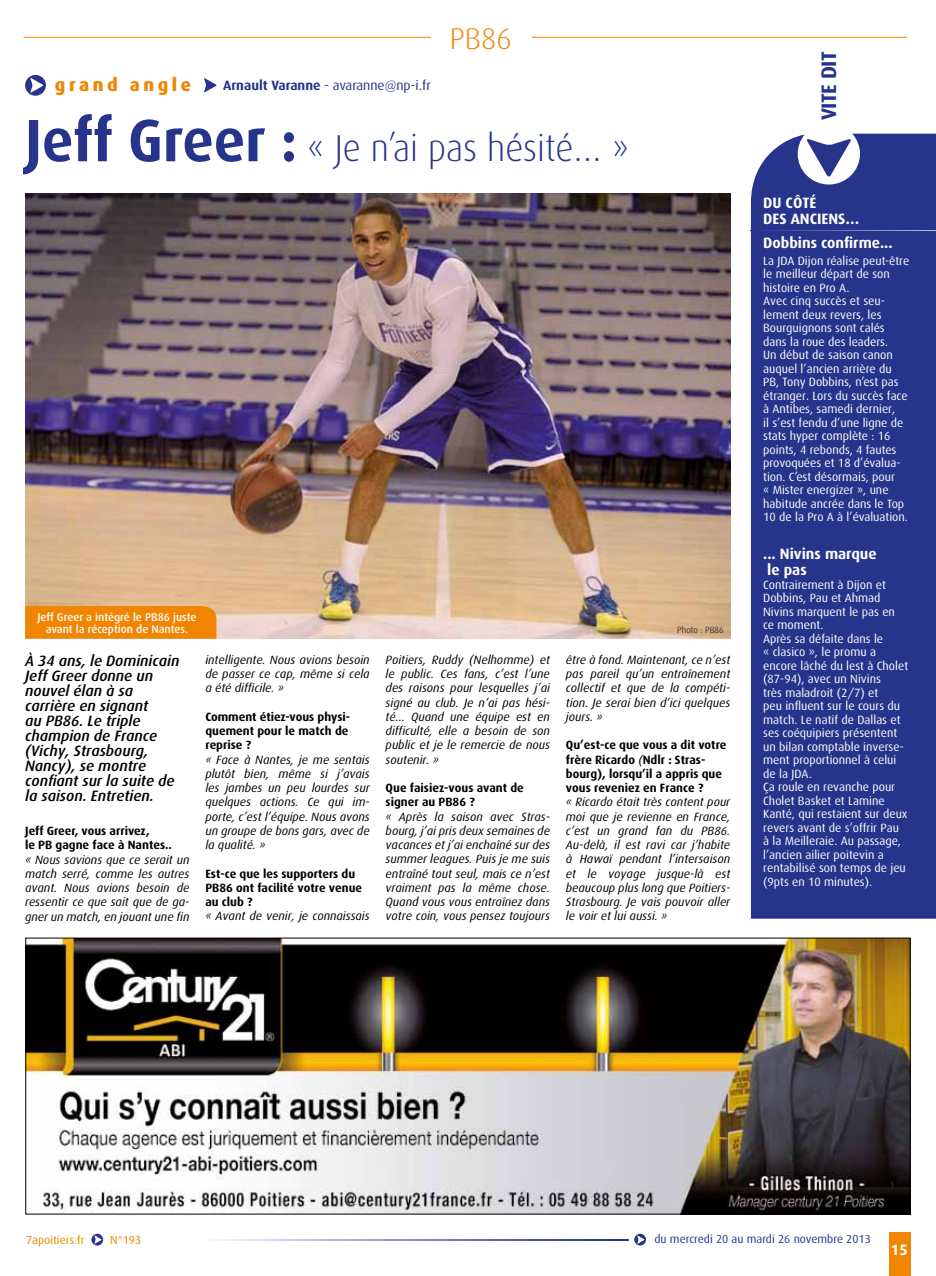
<style>
.page{position:relative;width:936px;height:1276px;background:#fff}
.page>*{position:absolute;margin:0;border:0;box-sizing:border-box;transform-origin:0 0}
.t1{font:300 37.5px "Dax";color:#27348b;scale:.95 1}
.t2{font:300 30px "Dax";color:#f18500}
.t3{font:700 21px "Dax";color:#27348b}
.t4{font:800 18px "Dax";letter-spacing:.2em;color:#f18500}
.t5{font:italic 500 15px/15px "Dax";color:#000}
.t6{font:700 15px/16.5px "Dax";color:#fff}
.t7{font:13.5px "Dax";color:#27348b}
.t8{font:italic 12px/14.2px "Dax";color:#000;text-align:justify}
.t9{font:12px/13.5px "Dax";color:#fff}
.t10{font:700 12px/14.2px "Dax";color:#000}
.t11{font:11.7px "Dax";color:#27348b}
.t12{font:11.7px "Dax";color:#f18500}
.t13{font:500 11.25px/12px "Dax";color:#fff;text-align:center}
.t14{font:300 9px "Dax";color:#000}
.s1{font-weight:700}
.s2{font-weight:700;font-size:60px}
.s3{font-weight:400;font-style:italic}
</style>
<div class="page">
<img style="left:25px;top:194px;width:705px;height:444px">
<hr style="left:24px;top:37px;width:407px;height:1px;background:#f18a00">
<hr style="left:531px;top:37px;width:376px;height:1px;background:#f18a00">
<div style="left:25px;top:606px;width:191px;height:32px;background:#f18500"></div>
<svg style="left:25px;top:75px;width:21px;height:21px"></svg>
<svg style="left:204px;top:78px;width:13px;height:15px"></svg>
<div style="left:750px;top:134px;width:185px;height:784px;background:#27348b"></div>
<div style="left:889px;top:1232px;width:22px;height:44px;background:#f18500"></div>
<svg style="left:750px;top:230px;width:185px;height:1px"></svg>
<svg style="left:91px;top:1233px;width:12px;height:12px"></svg>
<svg style="left:634px;top:1233px;width:12px;height:12px"></svg>
<svg style="left:219px;top:1239px;width:410px;height:1px"></svg>
<img style="left:28px;top:940px;width:880px;height:272px">
<h3 class="t4" style="left:55px;top:75px;width:138px">grand angle</h3>
<p class="t7" style="left:223px;top:78px;width:209px"><span class="s1">Arnault Varanne</span> - avaranne@np-i.fr</p>
<h2 class="t2" style="left:450px;top:22px;width:63px">PB86</h2>
<h1 class="t1" style="left:25px;top:128px;width:637px"><span class="s2">Jeff Greer :</span> « Je n’ai pas hésité… »</h1>
<p class="t13" style="left:37px;top:611px;width:161px">Jeff Greer a intégré le PB86 juste avant la réception de Nantes.</p>
<p class="t14" style="left:677px;top:624px;width:48px">Photo : PB86</p>
<p class="t5" style="left:25px;top:654px;width:156px">À 34 ans, le Dominicain<br>Jeff Greer donne un nouvel élan à sa carrière en signant<br>au PB86. Le triple champion de France (Vichy, Strasbourg,<br>Nancy), se montre confiant sur la suite de la saison. Entretien.</p>
<p class="t10" style="left:25px;top:824px;width:148px">Jeff Greer, vous arrivez,<br>le PB gagne face à Nantes..</p>
<p class="t8" style="left:25px;top:852px;width:166px">« Nous savions que ce serait un match serré, comme les autres avant. Nous avions besoin de ressentir ce que sait que de ga&shy;gner un match, en jouant une fin</p>
<p class="t8" style="left:205px;top:653px;width:166px">intelligente. Nous avions besoin de passer ce cap, même si cela a été difficile. »</p>
<p class="t10" style="left:205px;top:710px;width:146px">Comment étiez-vous physi&shy;quement pour le match de reprise ?</p>
<p class="t8" style="left:205px;top:752px;width:166px">« Face à Nantes, je me sentais plutôt bien, même si j’avais les jambes un peu lourdes sur quelques actions. Ce qui im&shy;porte, c’est l’équipe. Nous avons un groupe de bons gars, avec de la qualité. »</p>
<p class="t10" style="left:205px;top:866px;width:158px">Est-ce que les supporters du<br>PB86 ont facilité votre venue au club ?</p>
<p class="t8" style="left:205px;top:909px;width:166px">« Avant de venir, je connaissais</p>
<p class="t8" style="left:385px;top:653px;width:166px">Poitiers, Ruddy (Nelhomme) et le public. Ces fans, c’est l’une des raisons pour lesquelles j’ai signé au club. Je n’ai pas hési&shy;té… Quand une équipe est en difficulté, elle a besoin de son public et je le remercie de nous soutenir. »</p>
<p class="t10" style="left:385px;top:781px;width:140px">Que faisiez-vous avant de signer au PB86 ?</p>
<p class="t8" style="left:385px;top:809px;width:166px">« Après la saison avec Stras&shy;bourg, j’ai pris deux semaines de vacances et j’ai enchaîné sur des summer leagues. Puis je me suis entraîné tout seul, mais ce n’est vraiment pas la même chose.<br>Quand vous vous entraînez dans votre coin, vous pensez toujours</p>
<p class="t8" style="left:566px;top:652px;width:166px">être à fond. Maintenant, ce n’est pas pareil qu’un entraînement collectif et que de la compéti&shy;tion. Je serai bien d’ici quelques jours. »</p>
<p class="t10" style="left:566px;top:738px;width:162px">Qu’est-ce que vous a dit votre frère Ricardo <span class="s3">(</span>Ndlr : Stras&shy;bourg), lorsqu’il a appris que vous reveniez en France ?</p>
<p class="t8" style="left:566px;top:795px;width:166px">« Ricardo était très content pour moi que je revienne en France, c’est un grand fan du PB86.<br>Au-delà, il est ravi car j’habite à Hawaï pendant l’intersaison et le voyage jusque-là est beaucoup plus long que Poitiers-Strasbourg. Je vais pouvoir aller le voir et lui aussi. »</p>
<h3 class="t3" style="left:817px;top:120px;width:71px;rotate:-90deg">vite dit</h3>
<p class="t6" style="left:763px;top:194px;width:47px">DU CÔTÉ<br>DES</p>
<p class="t6" style="left:763px;top:207px;width:131px;line-height:24px;text-align:center">ANCIENS…<br>Dobbins confirme...</p>
<p class="t9" style="left:763px;top:254px;width:147px">La JDA Dijon réalise peut-être le meilleur départ de son histoire en Pro A.<br>Avec cinq succès et seu&shy;lement deux revers, les<br>Bourguignons sont calés dans la roue des leaders.<br>Un début de saison canon auquel l’ancien arrière du<br>PB, Tony Dobbins, n’est pas étranger. Lors du succès face à Antibes, samedi dernier,<br>il s’est fendu d’une ligne de stats hyper complète : 16 points, 4 rebonds, 4 fautes provoquées et 18 d’évalua&shy;tion. C’est désormais, pour<br>« Mister energizer », une habitude ancrée dans le Top<br>10 de la Pro A à l’évaluation.</p>
<p class="t6" style="left:763px;top:545px;width:115px">... Nivins marque le pas</p>
<p class="t9" style="left:763px;top:578px;width:146px">Contrairement à Dijon et<br>Dobbins, Pau et Ahmad<br>Nivins marquent le pas en ce moment.<br>Après sa défaite dans le<br>« clasico », le promu a encore lâché du lest à Cholet (87-94), avec un Nivins<br>très maladroit (2/7) et<br>peu influent sur le cours du match. Le natif de Dallas et ses coéquipiers présentent un bilan comptable inverse&shy;ment proportionnel à celui de la JDA.<br>Ça roule en revanche pour<br>Cholet Basket et Lamine<br>Kanté, qui restaient sur deux revers avant de s’offrir Pau<br>à la Meilleraie. Au passage, l’ancien ailier poitevin a rentabilisé son temps de jeu (9pts en 10 minutes).</p>
<p class="t12" style="left:26px;top:1233px;width:60px">7apoitiers.fr</p>
<p class="t12" style="left:110px;top:1233px;width:32px">N°193</p>
<p class="t11" style="left:654px;top:1232px;width:218px">du mercredi 20 au mardi 26 novembre 2013</p>
<p class="t6" style="left:890px;top:1241px;width:18px">15</p>
</div>
